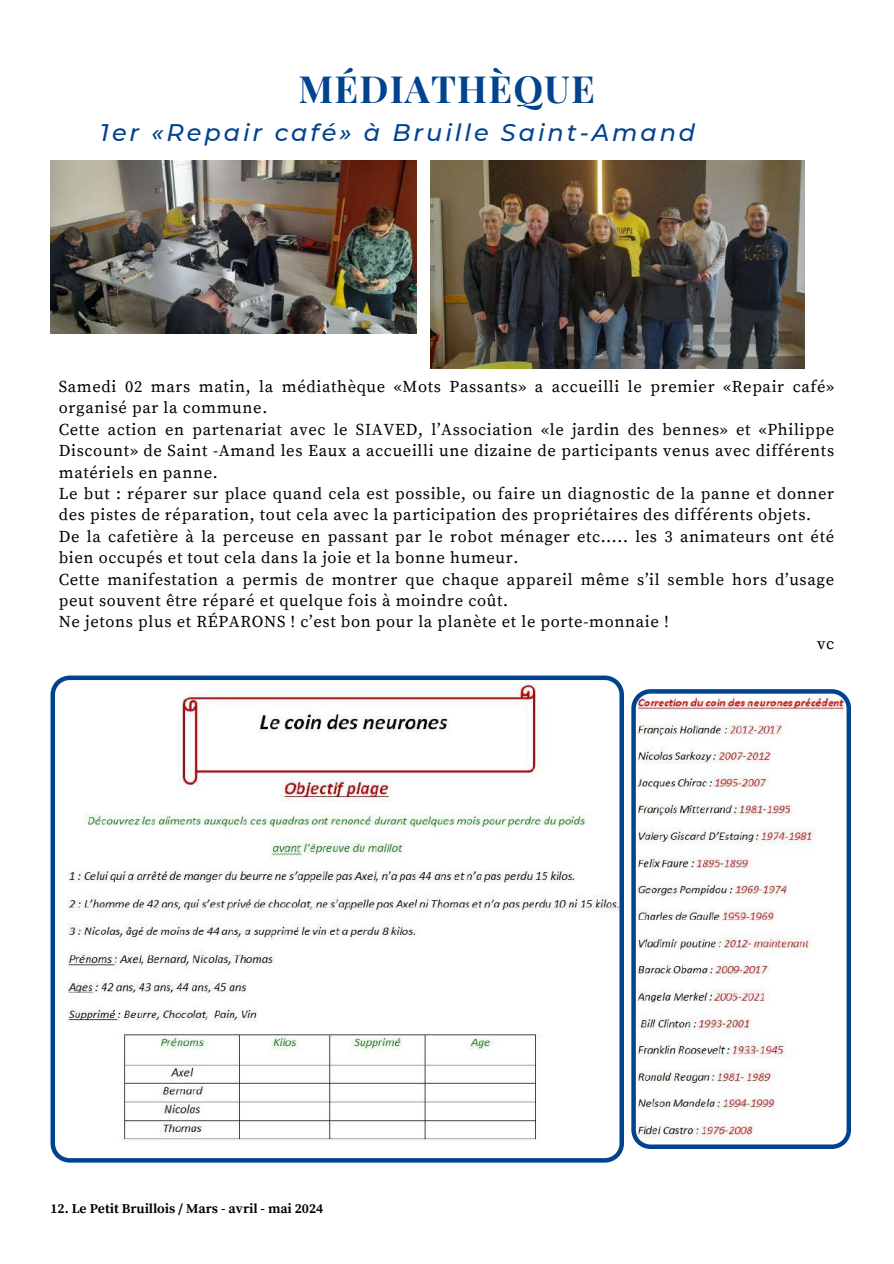
<style>
.page{position:relative;width:894px;height:1264px;background:#fff}
.page>*{position:absolute;margin:0;border:0;box-sizing:border-box;transform-origin:0 0}
.t1{font:700 37.5px "Playfair Display";letter-spacing:.03em;color:#01438f}
.t2{font:italic 500 24px "Montserrat";letter-spacing:.12em;color:#01438f}
.t3{font:16.5px "Source Serif Pro";letter-spacing:.04em;color:#000}
.t4{font:700 13.5px "Source Serif Pro";color:#000}
</style>
<div class="page">
<img style="left:50px;top:160px;width:366px;height:173px">
<img style="left:430px;top:160px;width:374px;height:208px">
<svg style="left:50px;top:675px;width:573px;height:487px"></svg>
<svg style="left:631px;top:689px;width:219px;height:459px"></svg>
<h1 class="t1" style="left:298px;top:63px;width:298px">MÉDIATHÈQUE</h1>
<h2 class="t2" style="left:100px;top:118px;width:596px">1er «Repair café» à Bruille Saint-Amand</h2>
<p class="t3" style="left:59px;top:377px;width:776px">Samedi 02 mars matin, la médiathèque «Mots Passants» a accueilli le premier «Repair café»</p>
<p class="t3" style="left:59px;top:398px;width:210px">organisé par la commune.</p>
<p class="t3" style="left:59px;top:420px;width:776px">Cette action en partenariat avec le SIAVED, l’Association «le jardin des bennes» et «Philippe</p>
<p class="t3" style="left:59px;top:441px;width:776px">Discount» de Saint -Amand les Eaux a accueilli une dizaine de participants venus avec différents</p>
<p class="t3" style="left:59px;top:462px;width:160px">matériels en panne.</p>
<p class="t3" style="left:59px;top:484px;width:776px">Le but : réparer sur place quand cela est possible, ou faire un diagnostic de la panne et donner</p>
<p class="t3" style="left:59px;top:505px;width:753px">des pistes de réparation, tout cela avec la participation des propriétaires des différents objets.</p>
<p class="t3" style="left:59px;top:526px;width:776px">De la cafetière à la perceuse en passant par le robot ménager etc….. les 3 animateurs ont été</p>
<p class="t3" style="left:59px;top:548px;width:461px">bien occupés et tout cela dans la joie et la bonne humeur.</p>
<p class="t3" style="left:59px;top:569px;width:776px">Cette manifestation a permis de montrer que chaque appareil même s’il semble hors d’usage</p>
<p class="t3" style="left:59px;top:591px;width:450px">peut souvent être réparé et quelque fois à moindre coût.</p>
<p class="t3" style="left:59px;top:612px;width:611px">Ne jetons plus et RÉPARONS ! c’est bon pour la planète et le porte-monnaie !</p>
<p class="t3" style="left:816px;top:633px;width:19px">vc</p>
<p class="t4" style="left:50px;top:1200px;width:274px">12. Le Petit Bruillois / Mars - avril - mai 2024</p>
</div>
